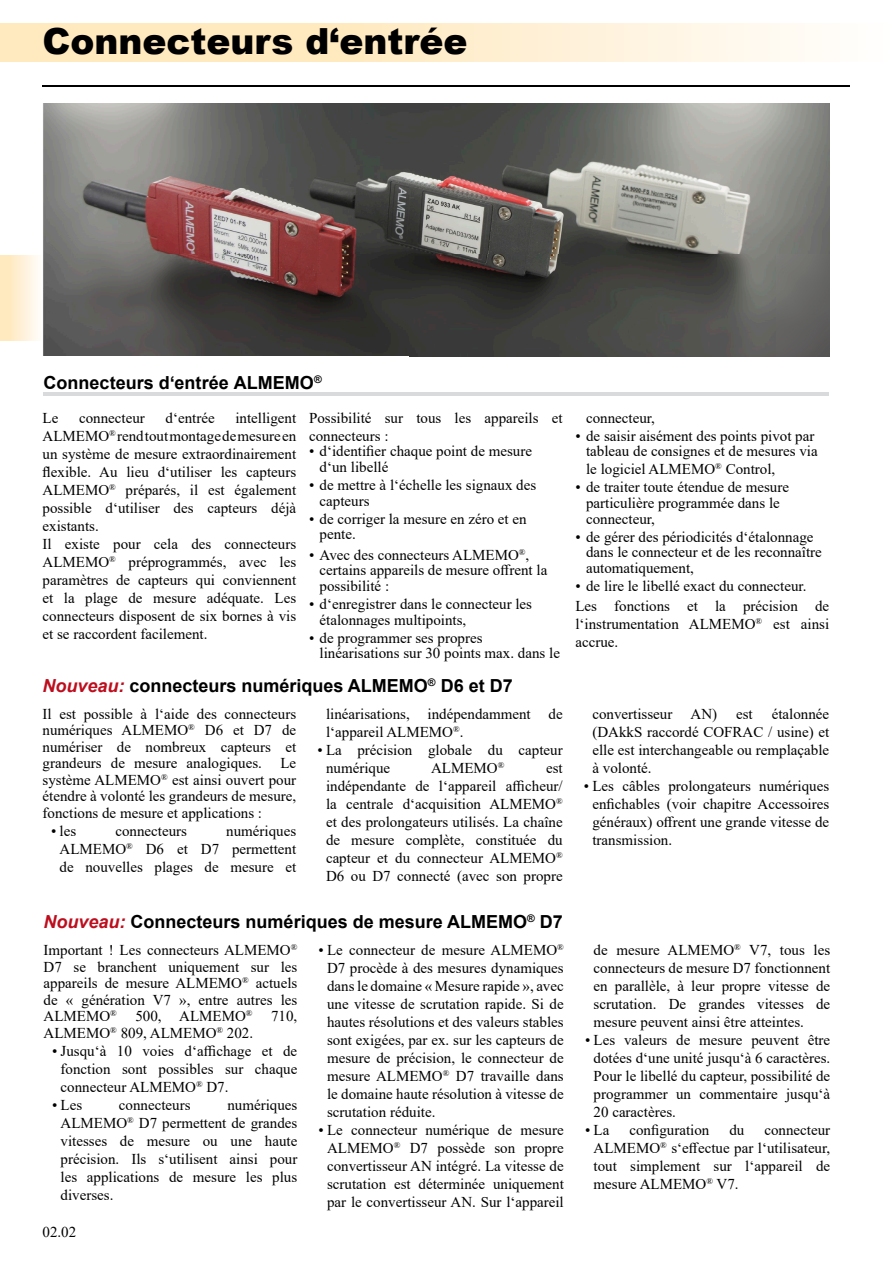
<style>
.page{position:relative;width:893px;height:1263px;background:#fff}
.page>*{position:absolute;margin:0;border:0;box-sizing:border-box;transform-origin:0 0}
.t1{font:900 36px "Arial";color:#000}
.t2{font:700 18px "Arial";color:#000}
.t3{font:15px/18px "Times New Roman";color:#000}
.s1{font-style:italic;color:#bd0e1e}
</style>
<div class="page">
<div style="left:0;top:23px;width:893px;height:39px;background:linear-gradient(to right,#ffe4b0,#fffbf5)"></div>
<hr style="left:43px;top:85px;width:807px;height:2px;background:#000">
<div style="left:0;top:255px;width:43px;height:85px;background:linear-gradient(to right,#ffe5b3,#fffdfb)"></div>
<img style="left:43px;top:103px;width:786px;height:253px">
<hr style="left:44px;top:393px;width:785px;height:3px;background:#d9dadb">
<h1 class="t1" style="left:43px;top:15px;width:426px">Connecteurs d‘entrée</h1>
<p class="t2" style="left:44px;top:370px;width:280px">Connecteurs d‘entrée ALMEMO<sup>®</sup></p>
<p class="t3" style="left:43px;top:408px;width:255px;text-indent:193px">intelligent ALMEMO<sup>®</sup> rend tout montage de mesure en un système de mesure extraordinairement flexible. Au lieu d‘utiliser les capteurs ALMEMO<sup>®</sup> préparés, il est également possible d‘utiliser des capteurs déjà existants.<br>Il existe pour cela des connecteurs ALMEMO<sup>®</sup> préprogrammés, avec les paramètres de capteurs qui conviennent et la plage de mesure adéquate. Les connecteurs disposent de six bornes à vis et se raccordent facilement.</p>
<p class="t3" style="left:309px;top:408px;width:255px">Possibilité sur tous les appareils et connecteurs :</p>
<p class="t3" style="left:43px;top:408px;width:17px">Le</p>
<p class="t3" style="left:79px;top:408px;width:67px">connecteur</p>
<p class="t3" style="left:166px;top:408px;width:51px">d‘entrée</p>
<p class="t3" style="left:320px;top:443px;width:214px;line-height:15.8px;text-indent:-11px">• d‘identifier chaque point de mesure d‘un libellé</p>
<p class="t3" style="left:320px;top:477px;width:218px;line-height:15.8px;text-indent:-11px">• de mettre à l‘échelle les signaux des capteurs</p>
<p class="t3" style="left:320px;top:510px;width:209px;line-height:15.8px;text-indent:-11px">• de corriger la mesure en zéro et en pente.</p>
<p class="t3" style="left:320px;top:546px;width:229px;line-height:15.8px;text-indent:-11px">• Avec des connecteurs ALMEMO<sup>®</sup>, certains appareils de mesure offrent la possibilité :</p>
<p class="t3" style="left:320px;top:595px;width:214px;line-height:15.8px;text-indent:-11px">• d‘enregistrer dans le connecteur les étalonnages multipoints,</p>
<p class="t3" style="left:320px;top:629px;width:242px;line-height:15.8px;text-indent:-11px">• de programmer ses propres linéarisations sur 30 points max. dans le</p>
<p class="t2" style="left:43px;top:673px;width:472px"><span class="s1">Nouveau:</span> connecteurs numériques ALMEMO<sup>®</sup> D6 et D7</p>
<p class="t3" style="left:43px;top:705px;width:255px;line-height:16.5px;text-align:justify">Il est possible à l‘aide des connecteurs numériques ALMEMO<sup>®</sup> D6 et D7 de numériser de nombreux capteurs et grandeurs de mesure analogiques. Le système ALMEMO<sup>®</sup> est ainsi ouvert pour étendre à volonté les grandeurs de mesure, fonctions de mesure et applications :</p>
<p class="t3" style="left:51px;top:821px;width:27px">• les</p>
<p class="t3" style="left:115px;top:821px;width:73px">connecteurs</p>
<p class="t3" style="left:60px;top:821px;width:238px;text-align:justify;text-indent:167px">numériques ALMEMO<sup>®</sup> D6 et D7 permettent de nouvelles plages de mesure et</p>
<p class="t3" style="left:326px;top:704px;width:238px">linéarisations, indépendamment de l‘appareil ALMEMO<sup>®</sup>.</p>
<p class="t3" style="left:326px;top:740px;width:238px;text-indent:-9px">• La précision globale du capteur numérique</p>
<p class="t3" style="left:431px;top:758px;width:75px">ALMEMO<sup>®</sup></p>
<p class="t3" style="left:326px;top:758px;width:238px;text-align:justify;text-indent:220px">est indépendante de l‘appareil afficheur/ la centrale d‘acquisition ALMEMO<sup>® </sup>et des prolongateurs utilisés. La chaîne de mesure complète, constituée du capteur et du connecteur ALMEMO<sup>® </sup>D6 ou D7 connecté (avec son propre</p>
<p class="t3" style="left:586px;top:408px;width:70px">connecteur,</p>
<p class="t3" style="left:575px;top:427px;width:244px;line-height:15.8px;text-align:right">• de saisir aisément des points pivot par tableau de consignes et de mesures via</p>
<p class="t3" style="left:586px;top:460px;width:191px">le logiciel ALMEMO<sup>®</sup> Control,</p>
<p class="t3" style="left:586px;top:479px;width:204px;line-height:15.8px;text-indent:-11px">• de traiter toute étendue de mesure particulière programmée dans le connecteur,</p>
<p class="t3" style="left:586px;top:528px;width:237px;line-height:15.8px;text-indent:-11px">• de gérer des périodicités d‘étalonnage dans le connecteur et de les reconnaître automatiquement,</p>
<p class="t3" style="left:575px;top:575px;width:255px;line-height:20.1px">• de lire le libellé exact du connecteur.<br>Les fonctions et la précision de</p>
<p class="t3" style="left:575px;top:614px;width:255px">l‘instrumentation ALMEMO<sup>®</sup> est ainsi accrue.</p>
<p class="t3" style="left:592px;top:704px;width:238px;text-align:justify;text-indent:179px">étalonnée (DAkkS raccordé COFRAC / usine) et elle est interchangeable ou remplaçable à volonté.</p>
<p class="t3" style="left:592px;top:776px;width:238px;text-align:justify;text-indent:-9px">• Les câbles prolongateurs numériques enfichables (voir chapitre Accessoires généraux) offrent une grande vitesse de transmission.</p>
<p class="t3" style="left:592px;top:704px;width:126px">convertisseur AN)</p>
<p class="t3" style="left:736px;top:704px;width:18px">est</p>
<p class="t2" style="left:44px;top:909px;width:521px"><span class="s1">Nouveau:</span> Connecteurs numériques de mesure ALMEMO<sup>®</sup> D7</p>
<p class="t3" style="left:44px;top:941px;width:255px;line-height:16.5px;text-align:justify">Important ! Les connecteurs ALMEMO<sup>® </sup>D7 se branchent uniquement sur les appareils de mesure ALMEMO<sup>®</sup> actuels de « génération V7 », entre autres les ALMEMO<sup>®</sup> 500, ALMEMO<sup>®</sup> 710, ALMEMO<sup>®</sup> 809, ALMEMO<sup>®</sup> 202.</p>
<p class="t3" style="left:61px;top:1041px;width:238px;text-align:justify;text-indent:-9px">• Jusqu‘à 10 voies d‘affichage et de fonction sont possibles sur chaque connecteur ALMEMO<sup>®</sup> D7.</p>
<p class="t3" style="left:52px;top:1095px;width:32px">• Les</p>
<p class="t3" style="left:119px;top:1095px;width:73px">connecteurs</p>
<p class="t3" style="left:61px;top:1095px;width:238px;text-align:justify;text-indent:167px">numériques ALMEMO<sup>®</sup> D7 permettent de grandes vitesses de mesure ou une haute précision. Ils s‘utilisent ainsi pour les applications de mesure les plus diverses.</p>
<p class="t3" style="left:43px;top:1222px;width:35px">02.02</p>
<p class="t3" style="left:327px;top:941px;width:238px;text-align:justify;text-indent:-8px">• Le connecteur de mesure ALMEMO<sup>® </sup>D7 procède à des mesures dynamiques dans le domaine « Mesure rapide », avec une vitesse de scrutation rapide. Si de hautes résolutions et des valeurs stables sont exigées, par ex. sur les capteurs de mesure de précision, le connecteur de mesure ALMEMO<sup>®</sup> D7 travaille dans le domaine haute résolution à vitesse de scrutation réduite.</p>
<p class="t3" style="left:319px;top:1121px;width:247px;text-align:center">• Le connecteur numérique de mesure ALMEMO<sup>®</sup> D7 possède son propre convertisseur AN intégré. La vitesse de scrutation est déterminée uniquement par le convertisseur AN. Sur l‘appareil</p>
<p class="t3" style="left:594px;top:941px;width:238px;text-align:justify">de mesure ALMEMO<sup>®</sup> V7, tous les connecteurs de mesure D7 fonctionnent en parallèle, à leur propre vitesse de scrutation. De grandes vitesses de mesure peuvent ainsi être atteintes.</p>
<p class="t3" style="left:594px;top:1031px;width:238px;text-align:justify;text-indent:-9px">• Les valeurs de mesure peuvent être dotées d‘une unité jusqu‘à 6 caractères.<br>Pour le libellé du capteur, possibilité de programmer un commentaire jusqu‘à 20 caractères.</p>
<p class="t3" style="left:585px;top:1121px;width:26px">• La</p>
<p class="t3" style="left:629px;top:1121px;width:81px">configuration</p>
<p class="t3" style="left:729px;top:1121px;width:16px">du</p>
<p class="t3" style="left:594px;top:1121px;width:238px;text-align:justify;text-indent:171px">connecteur ALMEMO<sup>®</sup> s‘effectue par l‘utilisateur, tout simplement sur l‘appareil de mesure ALMEMO<sup>®</sup> V7.</p>
</div>
